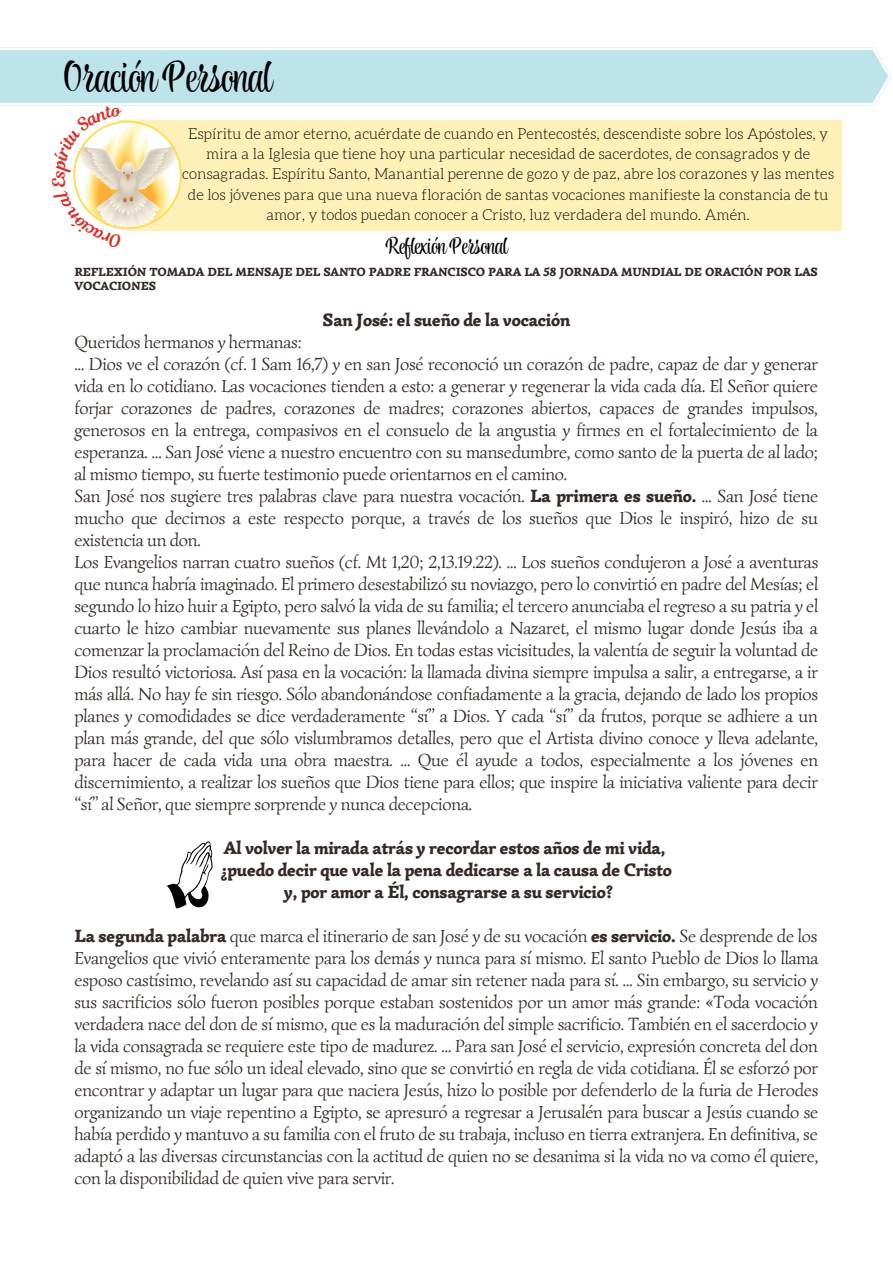
<style>
.page{position:relative;width:893px;height:1264px;background:#fff}
.page>*{position:absolute;margin:0;border:0;box-sizing:border-box;transform-origin:0 0}
.t1{font:45px "TT Knickerbockers Script";letter-spacing:-.04em;color:#000}
.t2{font:24px "TT Knickerbockers Script";letter-spacing:-.04em;color:#000}
.t3{font:18px/22px "Simonetta";letter-spacing:-.015em;color:#342926}
.t4{font:900 18px/22px "Simonetta";letter-spacing:-.015em;color:#342926;text-align:center}
.t5{font:300 15px/20.2px "Aleo";color:#000;text-align:center}
.t6{font:900 12px/14px "Simonetta";letter-spacing:-.01em;color:#342926}
.s1{font-weight:900}
</style>
<div class="page">
<svg style="left:0;top:47px;width:891px;height:59px;background:#c4e6ec"></svg>
<div style="left:92px;top:119px;width:749px;height:111px;background:#fef1b7"></div>
<svg style="left:167px;top:841px;width:46px;height:67px"></svg>
<svg style="left:73px;top:119px;width:109px;height:112px"></svg>
<h1 class="t1" style="left:62px;top:54px;width:211px">Oración Personal</h1>
<p class="t5" style="left:182px;top:124px;width:653px">Espíritu de amor eterno, acuérdate de cuando en Pentecostés, descendiste sobre los Apóstoles, y mira a la Iglesia que tiene hoy una particular necesidad de sacerdotes, de consagrados y de consagradas. Espíritu Santo, Manantial perenne de gozo y de paz, abre los corazones y las mentes de los jóvenes para que una nueva floración de santas vocaciones manifieste la constancia de tu amor, y todos puedan conocer a Cristo, luz verdadera del mundo. Amén.</p>
<h2 class="t2" style="left:385px;top:234px;width:124px">Reflexión Personal</h2>
<p class="t6" style="left:74px;top:265px;width:745px">REFLEXIÓN TOMADA DEL MENSAJE DEL SANTO PADRE FRANCISCO PARA LA 58 JORNADA MUNDIAL DE ORACIÓN POR LAS<br>VOCACIONES</p>
<p class="t4" style="left:322px;top:309px;width:249px">San José: el sueño de la vocación</p>
<p class="t3" style="left:74px;top:331px;width:745px">Queridos hermanos y hermanas:<br>... Dios ve el corazón (cf. 1 Sam 16,7) y en san José reconoció un corazón de padre, capaz de dar y generar vida en lo cotidiano. Las vocaciones tienden a esto: a generar y regenerar la vida cada día. El Señor quiere forjar corazones de padres, corazones de madres; corazones abiertos, capaces de grandes impulsos, generosos en la entrega, compasivos en el consuelo de la angustia y firmes en el fortalecimiento de la esperanza. ... San José viene a nuestro encuentro con su mansedumbre, como santo de la puerta de al lado; al mismo tiempo, su fuerte testimonio puede orientarnos en el camino.<br>San José nos sugiere tres palabras clave para nuestra vocación. <span class="s1">La primera es sueño.</span> ... San José tiene mucho que decirnos a este respecto porque, a través de los sueños que Dios le inspiró, hizo de su existencia un don.<br>Los Evangelios narran cuatro sueños (cf. Mt 1,20; 2,13.19.22). ... Los sueños condujeron a José a aventuras que nunca habría imaginado. El primero desestabilizó su noviazgo, pero lo convirtió en padre del Mesías; el segundo lo hizo huir a Egipto, pero salvó la vida de su familia; el tercero anunciaba el regreso a su patria y el cuarto le hizo cambiar nuevamente sus planes llevándolo a Nazaret, el mismo lugar donde Jesús iba a comenzar la proclamación del Reino de Dios. En todas estas vicisitudes, la valentía de seguir la voluntad de Dios resultó victoriosa. Así pasa en la vocación: la llamada divina siempre impulsa a salir, a entregarse, a ir más allá. No hay fe sin riesgo. Sólo abandonándose confiadamente a la gracia, dejando de lado los propios planes y comodidades se dice verdaderamente “sí” a Dios. Y cada “sí” da frutos, porque se adhiere a un plan más grande, del que sólo vislumbramos detalles, pero que el Artista divino conoce y lleva adelante, para hacer de cada vida una obra maestra. ... Que él ayude a todos, especialmente a los jóvenes en discernimiento, a realizar los sueños que Dios tiene para ellos; que inspire la iniciativa valiente para decir “sí” al Señor, que siempre sorprende y nunca decepciona.</p>
<p class="t4" style="left:221px;top:836px;width:453px">Al volver la mirada atrás y recordar estos años de mi vida, ¿puedo decir que vale la pena dedicarse a la causa de Cristo y, por amor a Él, consagrarse a su servicio?</p>
<p class="t3" style="left:74px;top:924px;width:745px;text-align:justify"><span class="s1">La segunda palabra</span> que marca el itinerario de san José y de su vocación <span class="s1">es servicio.</span> Se desprende de los Evangelios que vivió enteramente para los demás y nunca para sí mismo. El santo Pueblo de Dios lo llama esposo castísimo, revelando así su capacidad de amar sin retener nada para sí. ... Sin embargo, su servicio y sus sacrificios sólo fueron posibles porque estaban sostenidos por un amor más grande: «Toda vocación verdadera nace del don de sí mismo, que es la maduración del simple sacrificio. También en el sacerdocio y la vida consagrada se requiere este tipo de madurez. ... Para san José el servicio, expresión concreta del don de sí mismo, no fue sólo un ideal elevado, sino que se convirtió en regla de vida cotidiana. Él se esforzó por encontrar y adaptar un lugar para que naciera Jesús, hizo lo posible por defenderlo de la furia de Herodes organizando un viaje repentino a Egipto, se apresuró a regresar a Jerusalén para buscar a Jesús cuando se había perdido y mantuvo a su familia con el fruto de su trabaja, incluso en tierra extranjera. En definitiva, se adaptó a las diversas circunstancias con la actitud de quien no se desanima si la vida no va como él quiere, con la disponibilidad de quien vive para servir.</p>
</div>
